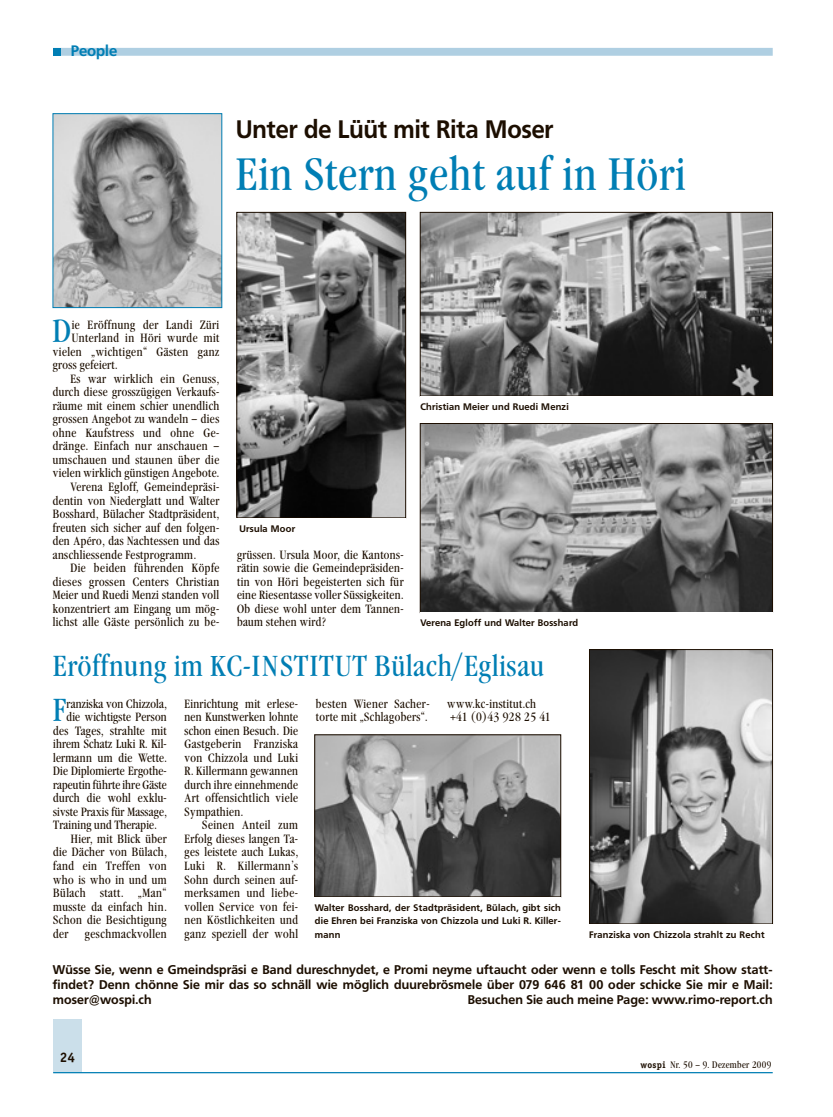
<style>
.page{position:relative;width:833px;height:1117px;background:#fff}
.page>*{position:absolute;margin:0;border:0;box-sizing:border-box;transform-origin:0 0}
.t1{font:45px "Garamond ITC Condensed BQ";letter-spacing:.025em;color:#007eb4}
.t2{font:31.5px "Garamond ITC Condensed BQ";color:#007eb4}
.t3{font:28.75px "Garamond ITC Condensed BQ";letter-spacing:.025em;color:#007eb4}
.t4{font:700 25px "Frutiger BQ";color:#1c0e00;scale:.95 1}
.t5{font:700 15px "Frutiger BQ";color:#007eb4}
.t6{font:700 13.75px "Officina Serif";color:#1c0e00}
.t7{font:700 12.5px/15px "Frutiger BQ";letter-spacing:.01em;color:#1c0e00;text-align:justify}
.t8{font:11.88px/13.5px "Garamond ITC Condensed BQ";letter-spacing:.025em;color:#1c0e00;text-align:justify}
.t9{font:11.88px "Garamond ITC Condensed BQ";letter-spacing:.005em;color:#1c0e00}
.t10{font:700 9.38px/13.5px "Frutiger BQ";letter-spacing:.03em;color:#1c0e00;text-align:justify}
.t11{font:9.38px "Garamond ITC Condensed BQ";letter-spacing:.025em;color:#1c0e00}
.s1{font-family:"Officina Serif";font-weight:700}
</style>
<div class="page">
<div style="left:53px;top:48px;width:719px;height:8px;background:#afcfe2"></div>
<div style="left:53px;top:1018px;width:28px;height:54px;background:#cbdfea"></div>
<hr style="left:53px;top:1071px;width:719px;height:1px;background:#007eb4">
<div style="left:53px;top:48px;width:8px;height:8px;background:#007eb4"></div>
<img style="left:591px;top:651px;width:179px;height:270px">
<div style="left:589px;top:649px;width:183px;height:274px;border:1px solid #1c0e00"></div>
<img style="left:239px;top:214px;width:165px;height:302px">
<div style="left:237px;top:212px;width:169px;height:306px;border:1px solid #1c0e00"></div>
<img style="left:55px;top:115px;width:165px;height:191px">
<div style="left:53px;top:113px;width:169px;height:195px;border:1px solid #007eb4"></div>
<img style="left:316px;top:736px;width:243px;height:158px">
<div style="left:314px;top:734px;width:247px;height:162px;border:1px solid #1c0e00"></div>
<img style="left:422px;top:214px;width:348px;height:180px">
<div style="left:420px;top:212px;width:352px;height:184px;border:1px solid #1c0e00"></div>
<img style="left:422px;top:425px;width:348px;height:185px">
<div style="left:420px;top:423px;width:352px;height:189px;border:1px solid #1c0e00"></div>
<p class="t5" style="left:71px;top:44px;width:48px">People</p>
<h3 class="t4" style="left:236px;top:119px;width:335px">Unter de Lüüt mit Rita Moser</h3>
<h1 class="t1" style="left:236px;top:156px;width:451px">Ein Stern geht auf in Höri</h1>
<h2 class="t2" style="left:53px;top:318px;width:20px">D</h2>
<p class="t8" style="left:72px;top:319px;width:149px">ie Eröffnung der Landi Züri</p>
<p class="t8" style="left:72px;top:332px;width:149px">Unterland in Höri wurde mit</p>
<p class="t8" style="left:53px;top:346px;width:168px">vielen „wichtigen“ Gästen ganz</p>
<p class="t8" style="left:53px;top:359px;width:66px">gross gefeiert.</p>
<p class="t8" style="left:70px;top:373px;width:150px">Es war wirklich ein Genuss,</p>
<p class="t8" style="left:53px;top:386px;width:168px">durch diese grosszügigen Verkaufs-</p>
<p class="t8" style="left:53px;top:400px;width:168px">räume mit einem schier unendlich</p>
<p class="t8" style="left:53px;top:413px;width:168px">grossen Angebot zu wandeln – dies</p>
<p class="t8" style="left:53px;top:427px;width:168px">ohne Kaufstress und ohne Ge-</p>
<p class="t8" style="left:53px;top:440px;width:168px">dränge. Einfach nur anschauen –</p>
<p class="t8" style="left:53px;top:454px;width:168px">umschauen und staunen über die</p>
<p class="t8" style="left:53px;top:467px;width:168px">vielen wirklich günstigen Angebote.</p>
<p class="t8" style="left:70px;top:481px;width:150px">Verena Egloff, Gemeindepräsi-</p>
<p class="t8" style="left:53px;top:494px;width:168px">dentin von Niederglatt und Walter</p>
<p class="t8" style="left:53px;top:508px;width:168px">Bosshard, Bülacher Stadtpräsident,</p>
<p class="t8" style="left:53px;top:521px;width:168px">freuten sich sicher auf den folgen-</p>
<p class="t8" style="left:53px;top:535px;width:168px">den Apéro, das Nachtessen und das</p>
<p class="t8" style="left:53px;top:549px;width:145px">anschliessende Festprogramm.</p>
<p class="t8" style="left:70px;top:562px;width:150px">Die beiden führenden Köpfe</p>
<p class="t8" style="left:53px;top:576px;width:168px">dieses grossen Centers Christian</p>
<p class="t8" style="left:53px;top:589px;width:168px">Meier und Ruedi Menzi standen voll</p>
<p class="t8" style="left:53px;top:603px;width:168px">konzentriert am Eingang um mög-</p>
<p class="t8" style="left:53px;top:616px;width:168px">lichst alle Gäste persönlich zu be-</p>
<p class="t10" style="left:420px;top:400px;width:150px">Christian Meier und Ruedi Menzi</p>
<p class="t10" style="left:239px;top:522px;width:57px">Ursula Moor</p>
<p class="t8" style="left:237px;top:549px;width:168px">grüssen. Ursula Moor, die Kantons&shy;rätin sowie die Gemeindepräsiden&shy;tin von Höri begeisterten sich für eine Riesentasse voller Süssigkeiten.<br>Ob diese wohl unter dem Tannen&shy;baum stehen wird?</p>
<p class="t10" style="left:420px;top:617px;width:159px">Verena Egloff und Walter Bosshard</p>
<h3 class="t3" style="left:53px;top:654px;width:492px">Eröffnung im KC-INSTITUT Bülach/Eglisau</h3>
<h2 class="t2" style="left:53px;top:697px;width:15px">F</h2>
<p class="t8" style="left:67px;top:697px;width:102px">ranziska von Chizzola,</p>
<p class="t8" style="left:67px;top:711px;width:102px">die wichtigste Person</p>
<p class="t8" style="left:53px;top:724px;width:115px">des Tages, strahlte mit</p>
<p class="t8" style="left:53px;top:738px;width:115px">ihrem Schatz Luki R. Kil-</p>
<p class="t8" style="left:53px;top:751px;width:115px">lermann um die Wette.</p>
<p class="t8" style="left:53px;top:765px;width:115px">Die Diplomierte Ergothe-</p>
<p class="t9" style="left:53px;top:779px;width:115px">rapeutin führte ihre Gäste</p>
<p class="t8" style="left:53px;top:792px;width:115px">durch die wohl exklu-</p>
<p class="t8" style="left:53px;top:805px;width:115px">sivste Praxis für Massage,</p>
<p class="t8" style="left:53px;top:819px;width:105px">Training und Therapie.</p>
<p class="t8" style="left:71px;top:833px;width:97px">Hier, mit Blick über</p>
<p class="t8" style="left:53px;top:846px;width:115px">die Dächer von Bülach,</p>
<p class="t8" style="left:53px;top:860px;width:115px">fand ein Treffen von</p>
<p class="t8" style="left:53px;top:873px;width:115px">who is who in und um</p>
<p class="t8" style="left:53px;top:887px;width:115px">Bülach statt. „Man“</p>
<p class="t8" style="left:53px;top:900px;width:115px">musste da einfach hin.</p>
<p class="t8" style="left:53px;top:914px;width:115px">Schon die Besichtigung</p>
<p class="t8" style="left:53px;top:927px;width:17px">der</p>
<p class="t8" style="left:85px;top:927px;width:84px">geschmackvollen</p>
<p class="t8" style="left:184px;top:697px;width:115px">Einrichtung mit erlese&shy;nen Kunstwerken lohnte schon einen Besuch. Die Gastgeberin Franziska von Chizzola und Luki R. Killermann gewannen durch ihre einnehmende Art offensichtlich viele Sympathien.</p>
<p class="t8" style="left:184px;top:819px;width:115px;text-indent:18px">Seinen Anteil zum Erfolg dieses langen Ta&shy;ges leistete auch Lukas, Luki R. Killermann’s Sohn durch seinen auf&shy;merksamen und liebe&shy;vollen Service von fei&shy;nen Köstlichkeiten und ganz speziell der wohl</p>
<p class="t8" style="left:316px;top:697px;width:115px">besten Wiener Sacher&shy;torte mit „Schlagobers“.</p>
<p class="t8" style="left:447px;top:697px;width:105px">www.kc-institut.ch +41 (0)43 928 25 41</p>
<p class="t10" style="left:315px;top:901px;width:248px">Walter Bosshard, der Stadtpräsident, Bülach, gibt sich die Ehren bei Franziska von Chizzola und Luki R. Killer&shy;mann</p>
<p class="t10" style="left:589px;top:928px;width:177px">Franziska von Chizzola strahlt zu Recht</p>
<p class="t7" style="left:53px;top:963px;width:721px">Wüsse Sie, wenn e Gmeindspräsi e Band dureschnydet, e Promi neyme uftaucht oder wenn e tolls Fescht mit Show statt&shy;findet? Denn chönne Sie mir das so schnäll wie möglich duurebrösmele über 079 646 81 00 oder schicke Sie mir e Mail: moser@wospi.ch</p>
<p class="t7" style="left:468px;top:993px;width:306px">Besuchen Sie auch meine Page: www.rimo-report.ch</p>
<p class="t6" style="left:60px;top:1052px;width:17px">24</p>
<p class="t11" style="left:640px;top:1060px;width:132px"><span class="s1">wospi</span> Nr. 50 – 9. Dezember 2009</p>
</div>
